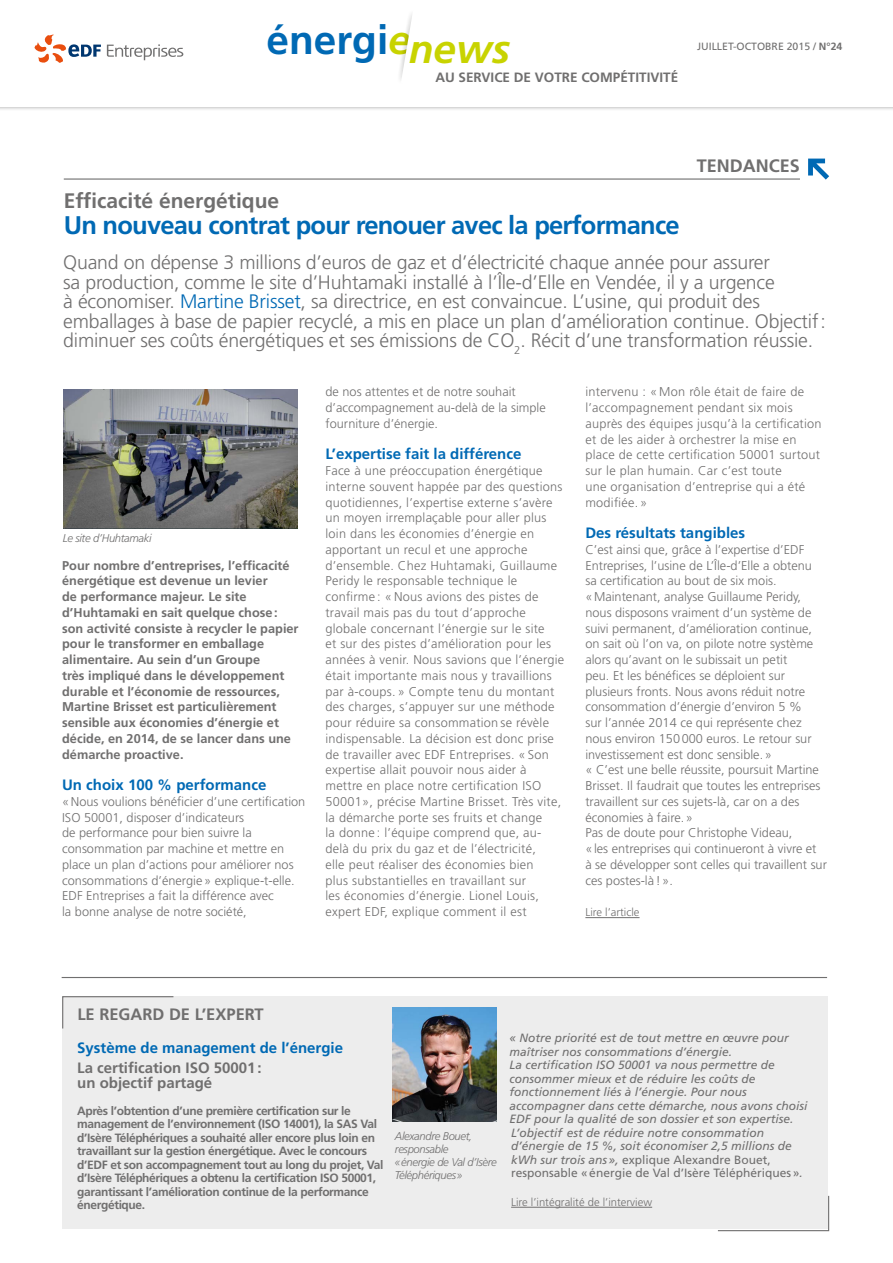
<style>
.page{position:relative;width:893px;height:1263px;background:#fff}
.page>*{position:absolute;margin:0;border:0;box-sizing:border-box;transform-origin:0 0}
.t1{font:700 40.65px "Frutiger LT Std";color:#0069b4}
.t2{font:700 25.5px "Frutiger LT Std";letter-spacing:-.03em;color:#0069b4}
.t3{font:700 21px "Frutiger LT Std";color:#706f6f}
.t4{font:300 19.5px/19.5px "Frutiger LT Std";letter-spacing:-.01em;color:#706f6f}
.t5{font:700 18px "Frutiger LT Std";color:#706f6f}
.t6{font:700 16.5px "Frutiger LT Std";color:#706f6f}
.t7{font:700 15px "Frutiger LT Std";color:#0069b4}
.t8{font:700 15px/15px "Frutiger LT Std";color:#706f6f}
.t9{font:700 13.5px "Frutiger LT Std";color:#706f6f}
.t10{font:300 12.75px/15.8px "Frutiger LT Std";letter-spacing:.02em;color:#706f6f}
.t11{font:300 12.75px/15.8px "Frutiger LT Std";color:#706f6f}
.t12{font:700 12.75px/15.8px "Frutiger LT Std";color:#706f6f}
.t13{font:italic 12px/13.5px "Frutiger LT Std";color:#706f6f}
.t14{font:700 12px/13.5px "Frutiger LT Std";letter-spacing:-.03em;color:#706f6f}
.t15{font:italic 300 11.25px/12.8px "Frutiger LT Std";letter-spacing:-.03em;color:#706f6f}
.t16{font:300 11.25px "Frutiger LT Std";color:#706f6f}
.t17{font:10.5px "Frutiger LT Std";color:#706f6f}
.s1{font-style:italic;color:#c8d300}
.s2{font-weight:700}
.s3{color:#0069b4}
.s4{font-style:normal}
</style>
<div class="page">
<div style="left:0;top:0;width:893px;height:111px;background:#000;opacity:.35"></div>
<div style="left:0;top:0;width:893px;height:106px;background:#fff"></div>
<svg style="left:35px;top:34px;width:66px;height:29px"></svg>
<svg style="left:107px;top:44px;width:76px;height:16px"></svg>
<svg style="left:808px;top:159px;width:21px;height:21px"></svg>
<hr style="left:64px;top:178px;width:736px;height:2px;background:#706f6f">
<hr style="left:585px;top:917px;width:54px;height:1px;background:#706f6f">
<svg style="left:401px;top:14px;width:11px;height:64px"></svg>
<hr style="left:62px;top:977px;width:765px;height:1px;background:#706f6f">
<div style="left:63px;top:997px;width:765px;height:232px;background:#ededed"></div>
<svg style="left:62px;top:996px;width:113px;height:34px"></svg>
<hr style="left:511px;top:1207px;width:141px;height:1px;background:#706f6f">
<svg style="left:717px;top:1195px;width:113px;height:37px"></svg>
<img style="left:64px;top:389px;width:234px;height:139px">
<img style="left:393px;top:1007px;width:104px;height:114px">
<h1 class="t1" style="left:267px;top:16px;width:245px">énergi<span class="s1">enews</span></h1>
<p class="t9" style="left:435px;top:69px;width:244px">AU SERVICE DE VOTRE COMPÉTITIVITÉ</p>
<p class="t17" style="left:697px;top:40px;width:147px">JUILLET-OCTOBRE 2015 / <span class="s2">N°24</span></p>
<h3 class="t3" style="left:64px;top:189px;width:217px">Efficacité énergétique</h3>
<h2 class="t2" style="left:64px;top:210px;width:617px">Un nouveau contrat pour renouer avec la performance</h2>
<h3 class="t5" style="left:697px;top:155px;width:105px">TENDANCES</h3>
<p class="t4" style="left:63px;top:253px;width:764px">Quand on dépense 3 millions d’euros de gaz et d’électricité chaque année pour assurer<br>sa production, comme le site d’Huhtamaki installé à l’Île-d’Elle en Vendée, il y a urgence<br>à économiser. <span class="s3">Martine Brisset</span>, sa directrice, en est convaincue. L’usine, qui produit des emballages à base de papier recyclé, a mis en place un plan d’amélioration continue. Objectif: diminuer ses coûts énergétiques et ses émissions de CO<sub>2</sub>. Récit d’une transformation réussie.</p>
<p class="t15" style="left:63px;top:531px;width:90px">Le site d’Huhtamaki</p>
<p class="t12" style="left:62px;top:557px;width:238px">Pour nombre d’entreprises, l’efficacité énergétique est devenue un levier<br>de performance majeur. Le site d’Huhtamaki en sait quelque chose: son activité consiste à recycler le papier pour le transformer en emballage alimentaire. Au sein d’un Groupe<br>très impliqué dans le développement durable et l’économie de ressources, Martine Brisset est particulièrement sensible aux économies d’énergie et décide, en 2014, de se lancer dans une démarche proactive.</p>
<p class="t7" style="left:62px;top:776px;width:206px">Un choix 100 % performance</p>
<p class="t11" style="left:62px;top:794px;width:245px">«Nous voulions bénéficier d’une certification ISO 50001, disposer d’indicateurs<br>de performance pour bien suivre la consommation par machine et mettre en place un plan d’actions pour améliorer nos consommations d’énergie» explique-t-elle.<br>EDF Entreprises a fait la différence avec<br>la bonne analyse de notre société,</p>
<p class="t11" style="left:325px;top:384px;width:222px">de nos attentes et de notre souhait d’accompagnement au-delà de la simple fourniture d’énergie.</p>
<p class="t7" style="left:325px;top:445px;width:197px">L’expertise fait la différence</p>
<p class="t10" style="left:325px;top:463px;width:240px">Face à une préoccupation énergétique interne souvent happée par des questions quotidiennes, l’expertise externe s’avère un moyen irremplaçable pour aller plus loin dans les économies d’énergie en apportant un recul et une approche d’ensemble. Chez Huhtamaki, Guillaume Peridy le responsable technique le confirme : «Nous avions des pistes de travail mais pas du tout d’approche globale concernant l’énergie sur le site<br>et sur des pistes d’amélioration pour les années à venir. Nous savions que l’énergie était importante mais nous y travaillions par à-coups. » Compte tenu du montant des charges, s’appuyer sur une méthode pour réduire sa consommation se révèle indispensable. La décision est donc prise de travailler avec EDF Entreprises. « Son expertise allait pouvoir nous aider à mettre en place notre certification ISO 50001», précise Martine Brisset. Très vite, la démarche porte ses fruits et change<br>la donne : l’équipe comprend que, au&shy;delà du prix du gaz et de l’électricité,<br>elle peut réaliser des économies bien<br>plus substantielles en travaillant sur<br>les économies d’énergie. Lionel Louis, expert EDF, explique comment il est</p>
<p class="t10" style="left:585px;top:384px;width:238px">intervenu : « Mon rôle était de faire de l’accompagnement pendant six mois auprès des équipes jusqu’à la certification et de les aider à orchestrer la mise en place de cette certification 50001 surtout sur le plan humain. Car c’est toute<br>une organisation d’entreprise qui a été modifiée. »</p>
<p class="t7" style="left:585px;top:524px;width:161px">Des résultats tangibles</p>
<p class="t11" style="left:585px;top:542px;width:243px">C’est ainsi que, grâce à l’expertise d’EDF Entreprises, l’usine de L’Île-d’Elle a obtenu<br>sa certification au bout de six mois. «Maintenant, analyse Guillaume Peridy, nous disposons vraiment d’un système de suivi permanent, d’amélioration continue, on sait où l’on va, on pilote notre système alors qu’avant on le subissait un petit<br>peu. Et les bénéfices se déploient sur plusieurs fronts. Nous avons réduit notre consommation d’énergie d’environ 5 %<br>sur l’année 2014 ce qui représente chez nous environ 150000 euros. Le retour sur investissement est donc sensible.»<br>« C’est une belle réussite, poursuit Martine Brisset. Il faudrait que toutes les entreprises travaillent sur ces sujets-là, car on a des économies à faire.»<br>Pas de doute pour Christophe Videau,<br>«les entreprises qui continueront à vivre et<br>à se développer sont celles qui travaillent sur ces postes-là!».</p>
<p class="t16" style="left:585px;top:906px;width:56px">Lire l’article</p>
<p class="t6" style="left:77px;top:1004px;width:188px">LE REGARD DE L’EXPERT</p>
<p class="t7" style="left:77px;top:1039px;width:267px">Système de management de l’énergie</p>
<p class="t8" style="left:77px;top:1060px;width:186px">La certification ISO 50001: un objectif partagé</p>
<p class="t14" style="left:77px;top:1104px;width:308px">Après l’obtention d’une première certification sur le management de l’environnement (ISO 14001), la SAS Val d’Isère Téléphériques a souhaité aller encore plus loin en travaillant sur la gestion énergétique. Avec le concours d’EDF et son accompagnement tout au long du projet, Val d’Isère Téléphériques a obtenu la certification ISO 50001, garantissant l’amélioration continue de la performance énergétique.</p>
<p class="t15" style="left:395px;top:1130px;width:103px">Alexandre Bouet, responsable<br>«énergie de Val d’Isère<br>Téléphériques»</p>
<p class="t13" style="left:509px;top:1031px;width:300px">« Notre priorité est de tout mettre en œuvre pour maîtriser nos consommations d’énergie.<br>La certification ISO 50001 va nous permettre de consommer mieux et de réduire les coûts de fonctionnement liés à l’énergie. Pour nous accompagner dans cette démarche, nous avons choisi EDF pour la qualité de son dossier et son expertise.<br>L’objectif est de réduire notre consommation d’énergie de 15 %, soit économiser 2,5 millions de kWh sur trois ans», <span class="s4">explique Alexandre Bouet, responsable «énergie de Val d’Isère Téléphériques»</span>.</p>
<p class="t16" style="left:511px;top:1195px;width:143px">Lire l’intégralité de l’interview</p>
</div>
